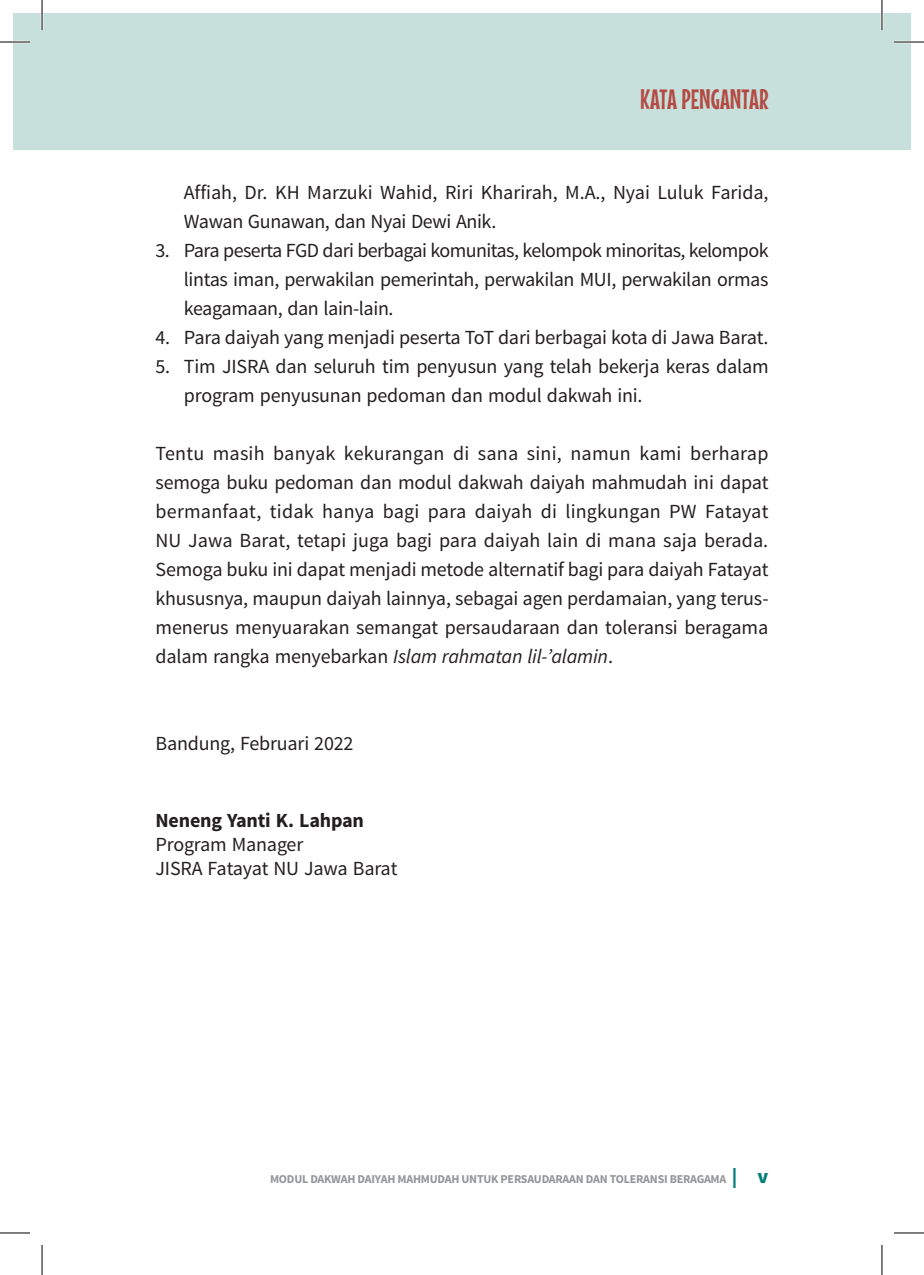
<style>
.page{position:relative;width:924px;height:1275px;background:#fff}
.page>*{position:absolute;margin:0;border:0;box-sizing:border-box;transform-origin:0 0}
.t1{font:28px "Mouse Memoirs";color:#b44a44}
.BODY_TEXT{font:20px/29px "Source Sans Pro";letter-spacing:-.01em;color:#231f20;text-align:justify}
.Nomor{font:20px/29px "Source Sans Pro";letter-spacing:-.01em;color:#231f20}
.BODY_TEXT-2{font:700 20px "Source Sans Pro";letter-spacing:-.01em;color:#231f20}
.t2{font:700 12px "Source Sans Pro";letter-spacing:-.02em;color:#939598}
.s1{font-style:italic}
.s2{font-weight:900;font-size:20px;color:#047e7a}
</style>
<div class="page">
<div style="left:14px;top:14px;width:28px;height:136px;background:#c8e0db"></div>
<div style="left:42px;top:14px;width:867px;height:136px;background:#c8e0db"></div>
<hr style="left:0;top:41px;width:30px;height:2px;background:#fff">
<hr style="left:893px;top:41px;width:30px;height:2px;background:#fff">
<hr style="left:41px;top:0;width:2px;height:30px;background:#fff">
<hr style="left:880px;top:0;width:2px;height:30px;background:#fff">
<hr style="left:0;top:42px;width:30px;height:1px;background:#000">
<hr style="left:893px;top:42px;width:30px;height:1px;background:#000">
<hr style="left:0;top:1232px;width:30px;height:1px;background:#000">
<hr style="left:893px;top:1232px;width:30px;height:1px;background:#000">
<hr style="left:42px;top:0;width:1px;height:30px;background:#000">
<hr style="left:42px;top:1245px;width:1px;height:30px;background:#000">
<hr style="left:881px;top:0;width:1px;height:30px;background:#000">
<hr style="left:881px;top:1245px;width:1px;height:30px;background:#000">
<h1 class="t1" style="left:640px;top:83px;width:130px">KATA PENGANTAR</h1>
<p class="Nomor" style="left:184px;top:178px;width:586px">Affiah, Dr. KH Marzuki Wahid, Riri Kharirah, M.A., Nyai Luluk Farida,<br>Wawan Gunawan, dan Nyai Dewi Anik.</p>
<p class="Nomor" style="left:184px;top:236px;width:586px;text-align:justify;text-indent:-28px">3. Para peserta FGD dari berbagai komunitas, kelompok minoritas, kelompok lintas iman, perwakilan pemerintah, perwakilan MUI, perwakilan ormas keagamaan, dan lain-lain.</p>
<p class="Nomor" style="left:155px;top:323px;width:614px">4. Para daiyah yang menjadi peserta ToT dari berbagai kota di Jawa Barat.</p>
<p class="Nomor" style="left:184px;top:352px;width:586px;text-indent:-28px">5. Tim JISRA dan seluruh tim penyusun yang telah bekerja keras dalam program penyusunan pedoman dan modul dakwah ini.</p>
<p class="BODY_TEXT" style="left:155px;top:439px;width:614px">Tentu masih banyak kekurangan di sana sini, namun kami berharap semoga buku pedoman dan modul dakwah daiyah mahmudah ini dapat bermanfaat, tidak hanya bagi para daiyah di lingkungan PW Fatayat NU Jawa Barat, tetapi juga bagi para daiyah lain di mana saja berada.<br>Semoga buku ini dapat menjadi metode alternatif bagi para daiyah Fatayat khususnya, maupun daiyah lainnya, sebagai agen perdamaian, yang terus&shy;menerus menyuarakan semangat persaudaraan dan toleransi beragama dalam rangka menyebarkan <span class="s1">Islam rahmatan lil-’alamin</span>.</p>
<p class="BODY_TEXT" style="left:155px;top:729px;width:199px">Bandung, Februari 2022</p>
<p class="BODY_TEXT-2" style="left:155px;top:807px;width:210px">Neneng Yanti K. Lahpan</p>
<p class="BODY_TEXT" style="left:155px;top:830px;width:149px">Program Manager</p>
<p class="BODY_TEXT" style="left:155px;top:854px;width:243px">JISRA Fatayat NU Jawa Barat</p>
<p class="t2" style="left:270px;top:1170px;width:499px">MODUL DAKWAH DAIYAH MAHMUDAH UNTUK PERSAUDARAAN DAN TOLERANSI BERAGAMA <span class="s2">| v</span></p>
</div>
